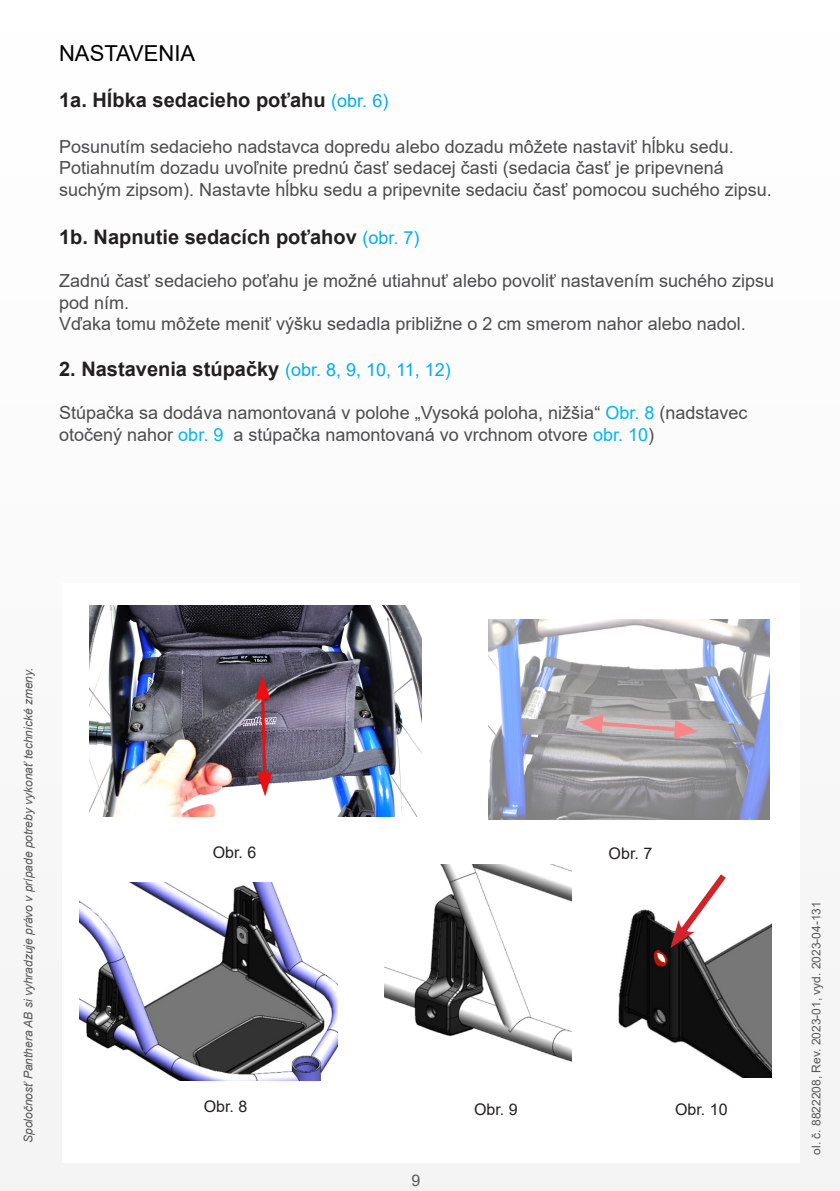
<style>
.page{position:relative;width:840px;height:1191px;background:#fff}
.page>*{position:absolute;margin:0;border:0;box-sizing:border-box;transform-origin:0 0}
.t1{font:22px "Arial";color:#000}
.t2{font:700 20px "Arial";color:#231f20}
.t3{font:18px/21.6px "Arial";color:#4b4c4d}
.t4{font:16px "Arial";color:#231f20}
.t5{font:16px "Arial";color:#57585a}
.t6{font:italic 12px "Arial";color:#57585a}
.t7{font:12px "Arial";color:#57585a}
.s1{font-weight:400;font-size:18px;color:#00aeef}
.s2{color:#00b6f0}
</style>
<div class="page">
<img style="left:488px;top:619px;width:281px;height:200px">
<img style="left:90px;top:606px;width:331px;height:210px">
<img style="left:79px;top:882px;width:258px;height:198px">
<img style="left:384px;top:864px;width:187px;height:198px">
<img style="left:618px;top:909px;width:153px;height:168px">
<svg style="left:670px;top:874px;width:61px;height:74px"></svg>
<p class="t1" style="left:59px;top:39px;width:138px">NASTAVENIA</p>
<p class="t2" style="left:59px;top:86px;width:330px">1a. Hĺbka sedacieho poťahu <span class="s1">(obr. 6)</span></p>
<p class="t3" style="left:59px;top:135px;width:714px">Posunutím sedacieho nadstavca dopredu alebo dozadu môžete nastaviť hĺbku sedu.<br>Potiahnutím dozadu uvoľnite prednú časť sedacej časti (sedacia časť je pripevnená suchým zipsom). Nastavte hĺbku sedu a pripevnite sedaciu časť pomocou suchého zipsu.</p>
<p class="t2" style="left:59px;top:223px;width:362px">1b. Napnutie sedacích poťahov <span class="s1">(obr. 7)</span></p>
<p class="t3" style="left:59px;top:270px;width:716px">Zadnú časť sedacieho poťahu je možné utiahnuť alebo povoliť nastavením suchého zipsu pod ním.</p>
<p class="t3" style="left:59px;top:313px;width:688px">Vďaka tomu môžete meniť výšku sedadla približne o 2 cm smerom nahor alebo nadol.</p>
<p class="t2" style="left:59px;top:355px;width:393px">2. Nastavenia stúpačky <span class="s1">(obr. 8, 9, 10, 11, 12)</span></p>
<p class="t3" style="left:59px;top:402px;width:689px">Stúpačka sa dodáva namontovaná v polohe „Vysoká poloha, nižšia“ <span class="s2">Obr. 8</span> (nadstavec otočený nahor <span class="s2">obr. 9</span> a stúpačka namontovaná vo vrchnom otvore <span class="s2">obr. 10</span>)</p>
<p class="t6" style="left:20px;top:1143px;width:477px;rotate:-90deg">Spoločnosť Panthera AB si vyhradzuje právo v prípade potreby vykonať technické zmeny.</p>
<p class="t4" style="left:213px;top:841px;width:45px">Obr. 6</p>
<p class="t4" style="left:608px;top:842px;width:45px">Obr. 7</p>
<p class="t4" style="left:204px;top:1095px;width:45px">Obr. 8</p>
<p class="t4" style="left:474px;top:1098px;width:45px">Obr. 9</p>
<p class="t4" style="left:674px;top:1098px;width:54px">Obr. 10</p>
<p class="t5" style="left:411px;top:1169px;width:10px">9</p>
<p class="t7" style="left:807px;top:1154px;width:255px;rotate:-90deg">ol. č. 8822208, Rev. 2023-01, vyd. 2023-04-131</p>
</div>
